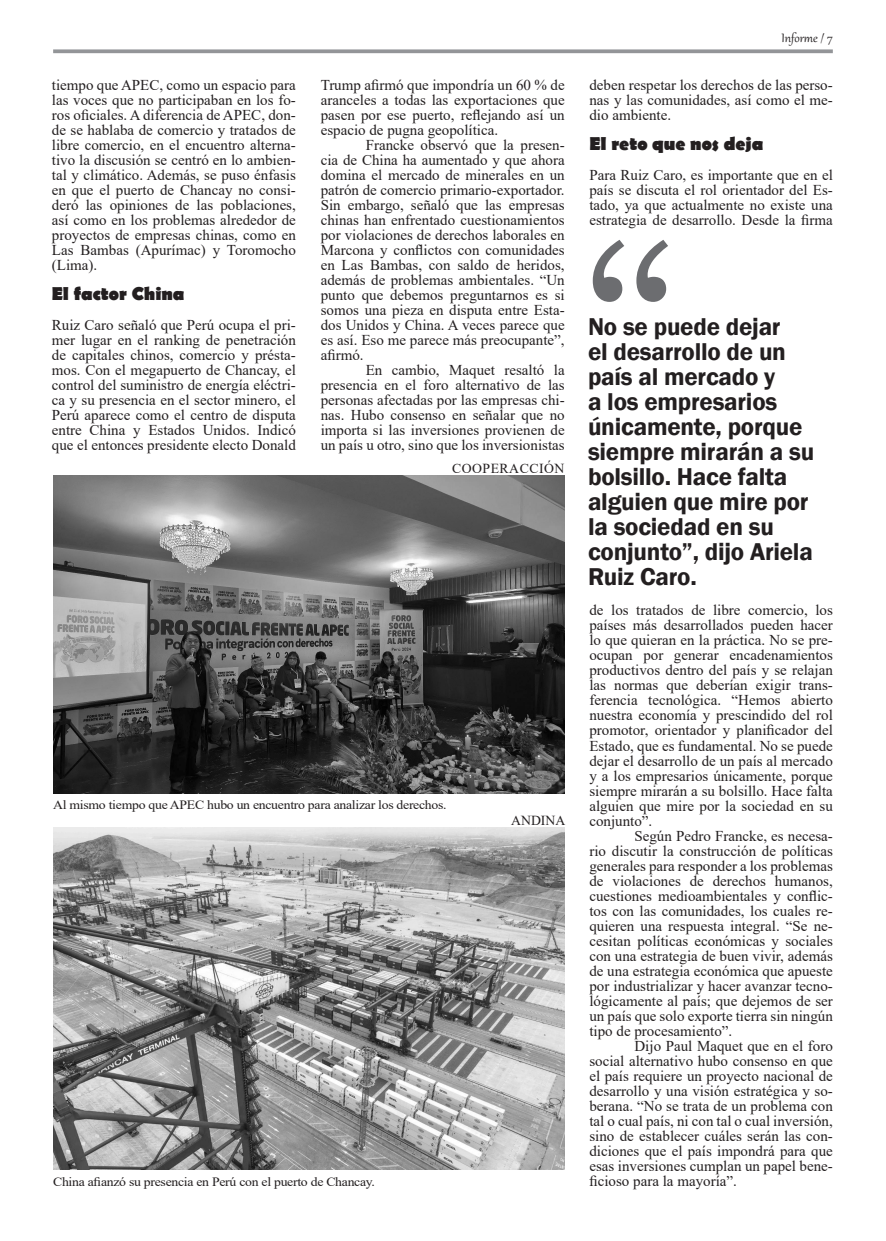
<style>
.page{position:relative;width:886px;height:1241px;background:#fff}
.page>*{position:absolute;margin:0;border:0;box-sizing:border-box;transform-origin:0 0}
.t1{font:208.75px "Century Schlbk Cyrillic BT";color:#6c6d70}
.t2{font:600 25px/25px "Franklin Gothic";letter-spacing:-.01em;color:#231f20}
.sub{font:700 18.75px "Berlin Sans FB";color:#231f20}
.t3{font:15px/15px "Times New Roman";color:#231f20;text-align:justify}
.t4{font:15px "Gabriola";color:#231f20}
.t5{font:13.75px "Times New Roman";letter-spacing:.035em;color:#231f20}
.t6{font:12.62px "Times New Roman";letter-spacing:-.02em;color:#231f20;scale:1.08 1}
</style>
<div class="page">
<svg style="left:53px;top:49px;width:780px;height:4px;background:#9ea0a3"></svg>
<img style="left:53px;top:827px;width:512px;height:342px">
<img style="left:53px;top:475px;width:512px;height:318px">
<p class="t3" style="left:52px;top:77px;width:245px">tiempo que APEC, como un espacio para las voces que no participaban en los fo&shy;ros oficiales. A diferencia de APEC, don&shy;de se hablaba de comercio y tratados de libre comercio, en el encuentro alterna&shy;tivo la discusión se centró en lo ambien&shy;tal y climático. Además, se puso énfasis en que el puerto de Chancay no consi&shy;deró las opiniones de las poblaciones, así como en los problemas alrededor de proyectos de empresas chinas, como en Las Bambas (Apurímac) y Toromocho (Lima).</p>
<p class="sub" style="left:52px;top:283px;width:134px">El factor China</p>
<p class="t3" style="left:52px;top:317px;width:245px">Ruiz Caro señaló que Perú ocupa el pri&shy;mer lugar en el ranking de penetración de capitales chinos, comercio y présta&shy;mos. Con el megapuerto de Chancay, el control del suministro de energía eléctri&shy;ca y su presencia en el sector minero, el Perú aparece como el centro de disputa entre China y Estados Unidos. Indicó que el entonces presidente electo Donald</p>
<p class="t3" style="left:321px;top:77px;width:245px">Trump afirmó que impondría un 60 % de aranceles a todas las exportaciones que pasen por ese puerto, reflejando así un espacio de pugna geopolítica.</p>
<p class="t3" style="left:321px;top:137px;width:245px;text-indent:45px">Francke observó que la presen&shy;cia de China ha aumentado y que ahora domina el mercado de minerales en un patrón de comercio primario-exportador.<br>Sin embargo, señaló que las empresas chinas han enfrentado cuestionamientos por violaciones de derechos laborales en Marcona y conflictos con comunidades en Las Bambas, con saldo de heridos, además de problemas ambientales. “Un punto que debemos preguntarnos es si somos una pieza en disputa entre Esta&shy;dos Unidos y China. A veces parece que es así. Eso me parece más preocupante”, afirmó.</p>
<p class="t3" style="left:321px;top:362px;width:245px;text-indent:45px">En cambio, Maquet resaltó la presencia en el foro alternativo de las personas afectadas por las empresas chi&shy;nas. Hubo consenso en señalar que no importa si las inversiones provienen de un país u otro, sino que los inversionistas</p>
<p class="t5" style="left:452px;top:459px;width:114px">COOPERACCIÓN</p>
<p class="t6" style="left:53px;top:796px;width:366px">Al mismo tiempo que APEC hubo un encuentro para analizar los derechos.</p>
<p class="t5" style="left:511px;top:810px;width:56px">ANDINA</p>
<p class="t6" style="left:53px;top:1172px;width:300px">China afianzó su presencia en Perú con el puerto de Chancay.</p>
<p class="t4" style="left:781px;top:28px;width:53px">Informe / 7</p>
<p class="t3" style="left:589px;top:77px;width:245px">deben respetar los derechos de las perso&shy;nas y las comunidades, así como el me&shy;dio ambiente.</p>
<p class="sub" style="left:589px;top:133px;width:175px">El reto que nos deja</p>
<p class="t3" style="left:589px;top:167px;width:245px">Para Ruiz Caro, es importante que en el país se discuta el rol orientador del Es&shy;tado, ya que actualmente no existe una estrategia de desarrollo. Desde la firma</p>
<p class="t1" style="left:577px;top:192px;width:107px">“</p>
<p class="t2" style="left:588px;top:315px;width:194px">No se puede dejar</p>
<p class="t2" style="left:588px;top:340px;width:199px">el desarrollo de un país al mercado y</p>
<p class="t2" style="left:588px;top:390px;width:191px">a los empresarios</p>
<p class="t2" style="left:588px;top:415px;width:228px">únicamente, porque siempre mirarán a su bolsillo. Hace falta</p>
<p class="t2" style="left:588px;top:490px;width:222px">alguien que mire por la sociedad en su</p>
<p class="t2" style="left:588px;top:540px;width:226px">conjunto”, dijo Ariela<br>Ruiz Caro.</p>
<p class="t3" style="left:589px;top:602px;width:245px">de los tratados de libre comercio, los países más desarrollados pueden hacer lo que quieran en la práctica. No se pre&shy;ocupan por generar encadenamientos productivos dentro del país y se relajan las normas que deberían exigir trans&shy;ferencia tecnológica. “Hemos abierto nuestra economía y prescindido del rol promotor, orientador y planificador del Estado, que es fundamental. No se puede dejar el desarrollo de un país al mercado y a los empresarios únicamente, porque siempre mirarán a su bolsillo. Hace falta alguien que mire por la sociedad en su conjunto”.</p>
<p class="t3" style="left:589px;top:827px;width:245px;text-indent:45px">Según Pedro Francke, es necesa&shy;rio discutir la construcción de políticas generales para responder a los problemas de violaciones de derechos humanos, cuestiones medioambientales y conflic&shy;tos con las comunidades, los cuales re&shy;quieren una respuesta integral. “Se ne&shy;cesitan políticas económicas y sociales con una estrategia de buen vivir, además de una estrategia económica que apueste por industrializar y hacer avanzar tecno&shy;lógicamente al país; que dejemos de ser un país que solo exporte tierra sin ningún tipo de procesamiento”.</p>
<p class="t3" style="left:589px;top:1037px;width:245px;text-indent:45px">Dijo Paul Maquet que en el foro social alternativo hubo consenso en que el país requiere un proyecto nacional de desarrollo y una visión estratégica y so&shy;berana. “No se trata de un problema con tal o cual país, ni con tal o cual inversión, sino de establecer cuáles serán las con&shy;diciones que el país impondrá para que esas inversiones cumplan un papel bene&shy;ficioso para la mayoría”.</p>
</div>
